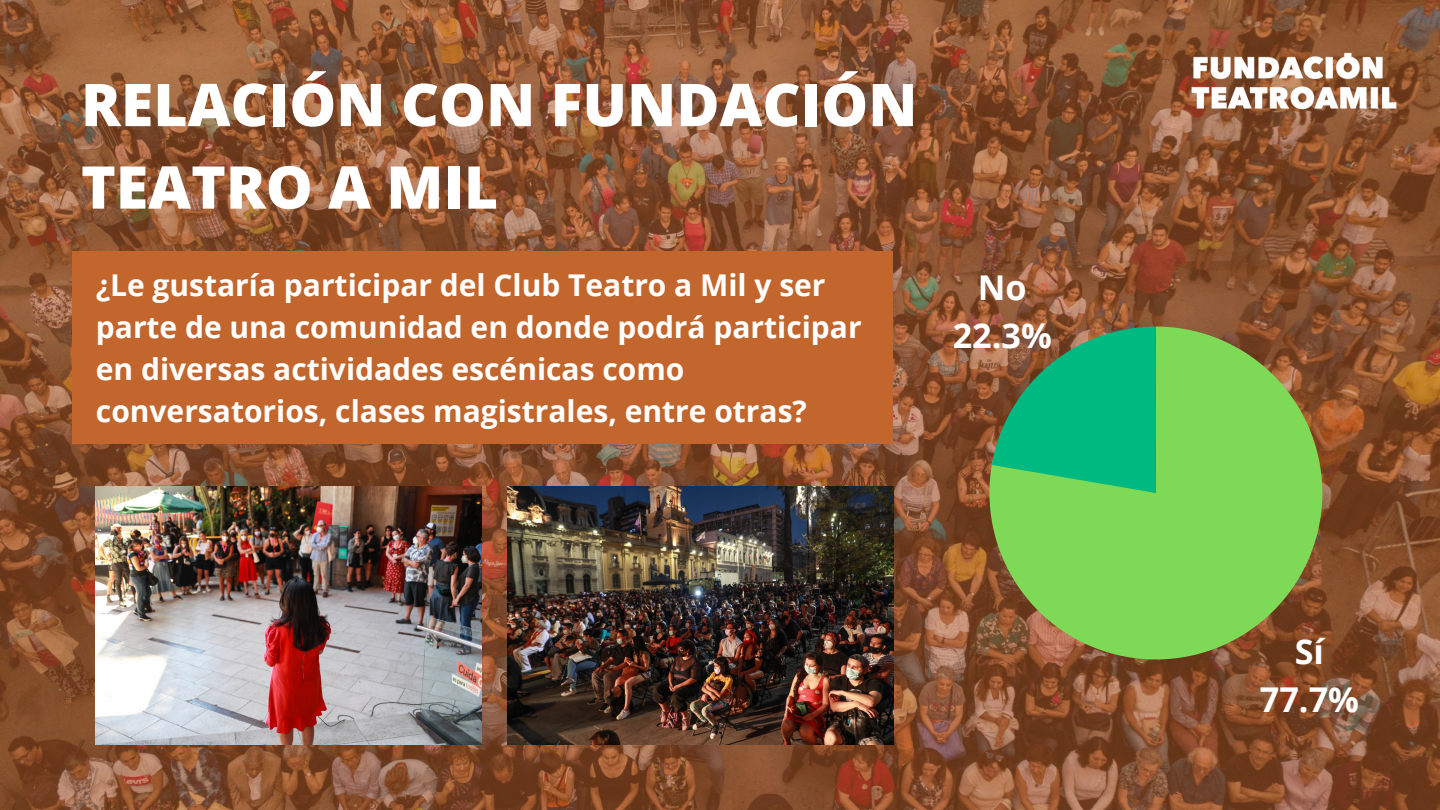
<style>
.page{position:relative;width:1440px;height:810px;background:#fff}
.page>*{position:absolute;margin:0;border:0;box-sizing:border-box;transform-origin:0 0}
.t1{font:800 59px/82.5px "Open Sans";color:#fff}
.t2{font:700 34.2px/47.8px "Open Sans";color:#fff;text-align:center}
.t3{font:700 30px/42px "Open Sans";color:#fff}
</style>
<div class="page">
<img style="left:0;top:0;width:1440px;height:810px">
<img style="left:1181px;top:41px;width:226px;height:79px">
<svg style="left:989px;top:327px;width:333px;height:332px;background:#7fbb4e"></svg>
<svg style="left:992px;top:327px;width:165px;height:166px;background:#27a76d"></svg>
<div style="left:73px;top:251px;width:820px;height:193px;background:#c2662d"></div>
<img style="left:508px;top:487px;width:385px;height:257px">
<img style="left:96px;top:487px;width:385px;height:257px">
<h1 class="t1" style="left:81px;top:62px;width:838px">RELACIÓN CON FUNDACIÓN<br>TEATRO A MIL</h1>
<p class="t3" style="left:96px;top:263px;width:767px">¿Le gustaría participar del Club Teatro a Mil y ser parte de una comunidad en donde podrá participar en diversas actividades escénicas como conversatorios, clases magistrales, entre otras?</p>
<p class="t2" style="left:953px;top:263px;width:101px">No<br>22.3%</p>
<p class="t2" style="left:1260px;top:627px;width:101px">Sí<br>77.7%</p>
</div>
